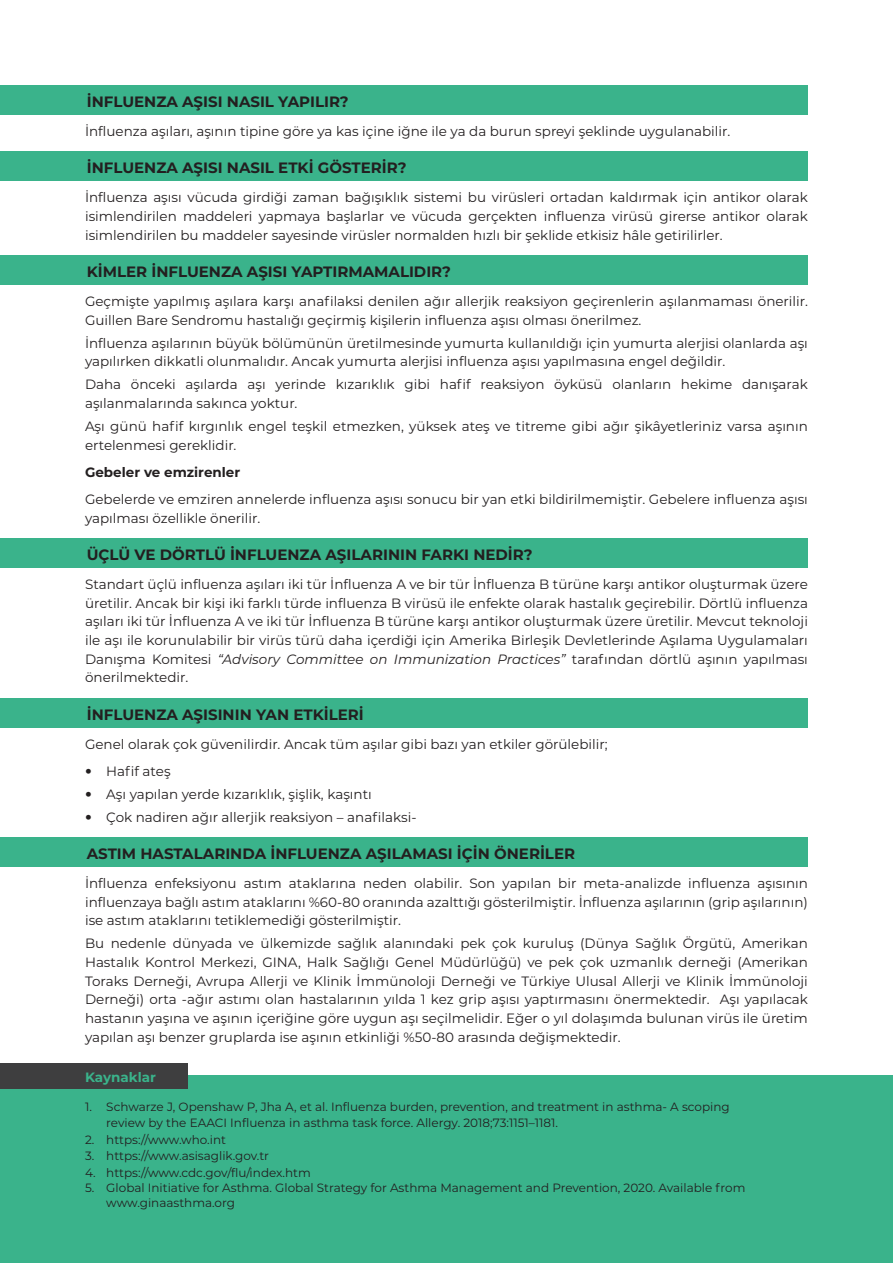
<style>
.page{position:relative;width:893px;height:1263px;background:#fff}
.page>*{position:absolute;margin:0;border:0;box-sizing:border-box;transform-origin:0 0}
.t1{font:700 15px "Montserrat";color:#231f20}
.t2{font:13.5px/18.8px "Montserrat";color:#231f20}
.t3{font:700 13.5px "Montserrat";color:#231f20}
.t4{font:700 13.5px "Montserrat";color:#3ab38b}
.t5{font:12px/16.5px "Montserrat";color:#231f20}
.s1{font-style:italic}
.s2{font-family:"Helvatica"}
</style>
<div class="page">
<div style="left:0;top:85px;width:808px;height:30px;background:#3ab38b"></div>
<div style="left:0;top:151px;width:808px;height:30px;background:#3ab38b"></div>
<div style="left:0;top:255px;width:808px;height:30px;background:#3ab38b"></div>
<div style="left:0;top:538px;width:808px;height:30px;background:#3ab38b"></div>
<div style="left:0;top:698px;width:808px;height:29px;background:#3ab38b"></div>
<div style="left:0;top:837px;width:808px;height:30px;background:#3ab38b"></div>
<div style="left:0;top:1076px;width:893px;height:187px;background:#3ab38b"></div>
<div style="left:0;top:1063px;width:187px;height:26px;background:#3e3e3f"></div>
<p class="t1" style="left:87px;top:91px;width:263px">İNFLUENZA AŞISI NASIL YAPILIR?</p>
<p class="t2" style="left:85px;top:121px;width:647px">İnfluenza aşıları, aşının tipine göre ya kas içine iğne ile ya da burun spreyi şeklinde uygulanabilir.</p>
<p class="t1" style="left:87px;top:157px;width:321px">İNFLUENZA AŞISI NASIL ETKİ GÖSTERİR?</p>
<p class="t2" style="left:85px;top:188px;width:724px;text-align:justify">İnfluenza aşısı vücuda girdiği zaman bağışıklık sistemi bu virüsleri ortadan kaldırmak için antikor olarak isimlendirilen maddeleri yapmaya başlarlar ve vücuda gerçekten influenza virüsü girerse antikor olarak isimlendirilen bu maddeler sayesinde virüsler normalden hızlı bir şeklide etkisiz hâle getirilirler.</p>
<p class="t1" style="left:87px;top:261px;width:366px">KİMLER İNFLUENZA AŞISI YAPTIRMAMALIDIR?</p>
<p class="t2" style="left:85px;top:291px;width:724px">Geçmişte yapılmış aşılara karşı anafilaksi denilen ağır allerjik reaksiyon geçirenlerin aşılanmaması önerilir.<br>Guillen Bare Sendromu hastalığı geçirmiş kişilerin influenza aşısı olması önerilmez.</p>
<p class="t2" style="left:85px;top:333px;width:724px">İnfluenza aşılarının büyük bölümünün üretilmesinde yumurta kullanıldığı için yumurta alerjisi olanlarda aşı yapılırken dikkatli olunmalıdır. Ancak yumurta alerjisi influenza aşısı yapılmasına engel değildir.</p>
<p class="t2" style="left:85px;top:375px;width:724px">Daha önceki aşılarda aşı yerinde kızarıklık gibi hafif reaksiyon öyküsü olanların hekime danışarak aşılanmalarında sakınca yoktur.</p>
<p class="t2" style="left:85px;top:416px;width:724px">Aşı günü hafif kırgınlık engel teşkil etmezken, yüksek ateş ve titreme gibi ağır şikâyetleriniz varsa aşının ertelenmesi gereklidir.</p>
<p class="t3" style="left:85px;top:462px;width:157px">Gebeler ve emzirenler</p>
<p class="t2" style="left:85px;top:489px;width:724px">Gebelerde ve emziren annelerde influenza aşısı sonucu bir yan etki bildirilmemiştir. Gebelere influenza aşısı yapılması özellikle önerilir.</p>
<p class="t1" style="left:87px;top:544px;width:447px">ÜÇLÜ VE DÖRTLÜ İNFLUENZA AŞILARININ FARKI NEDİR?</p>
<p class="t2" style="left:85px;top:574px;width:724px;text-align:justify">Standart üçlü influenza aşıları iki tür İnfluenza A ve bir tür İnfluenza B türüne karşı antikor oluşturmak üzere üretilir. Ancak bir kişi iki farklı türde influenza B virüsü ile enfekte olarak hastalık geçirebilir. Dörtlü influenza aşıları iki tür İnfluenza A ve iki tür İnfluenza B türüne karşı antikor oluşturmak üzere üretilir. Mevcut teknoloji ile aşı ile korunulabilir bir virüs türü daha içerdiği için Amerika Birleşik Devletlerinde Aşılama Uygulamaları Danışma Komitesi <span class="s1">“Advisory Committee on Immunization Practices”</span> tarafından dörtlü aşının yapılması önerilmektedir.</p>
<p class="t1" style="left:87px;top:704px;width:279px">İNFLUENZA AŞISININ YAN ETKİLERİ</p>
<p class="t2" style="left:85px;top:734px;width:524px">Genel olarak çok güvenilirdir. Ancak tüm aşılar gibi bazı yan etkiler görülebilir;</p>
<p class="t2" style="left:85px;top:761px;width:87px"><span class="s2">•</span> Hafif ateş</p>
<p class="t2" style="left:85px;top:784px;width:288px"><span class="s2">•</span> Aşı yapılan yerde kızarıklık, şişlik, kaşıntı</p>
<p class="t2" style="left:85px;top:807px;width:333px"><span class="s2">•</span> Çok nadiren ağır allerjik reaksiyon – anafilaksi-</p>
<p class="t1" style="left:87px;top:843px;width:490px">ASTIM HASTALARINDA İNFLUENZA AŞILAMASI İÇİN ÖNERİLER</p>
<p class="t2" style="left:85px;top:873px;width:724px;text-align:justify">İnfluenza enfeksiyonu astım ataklarına neden olabilir. Son yapılan bir meta-analizde influenza aşısının influenzaya bağlı astım ataklarını %60-80 oranında azalttığı gösterilmiştir. İnfluenza aşılarının (grip aşılarının) ise astım ataklarını tetiklemediği gösterilmiştir.</p>
<p class="t2" style="left:85px;top:934px;width:724px;text-align:justify">Bu nedenle dünyada ve ülkemizde sağlık alanındaki pek çok kuruluş (Dünya Sağlık Örgütü, Amerikan Hastalık Kontrol Merkezi, GINA, Halk Sağlığı Genel Müdürlüğü) ve pek çok uzmanlık derneği (Amerikan Toraks Derneği, Avrupa Allerji ve Klinik İmmünoloji Derneği ve Türkiye Ulusal Allerji ve Klinik İmmünoloji Derneği) orta -ağır astımı olan hastalarının yılda 1 kez grip aşısı yaptırmasını önermektedir. Aşı yapılacak hastanın yaşına ve aşının içeriğine göre uygun aşı seçilmelidir. Eğer o yıl dolaşımda bulunan virüs ile üretim yapılan aşı benzer gruplarda ise aşının etkinliği %50-80 arasında değişmektedir.</p>
<p class="t4" style="left:85px;top:1067px;width:72px">Kaynaklar</p>
<p class="t5" style="left:106px;top:1098px;width:625px;text-indent:-21px">1. Schwarze J, Openshaw P, Jha A, et al. Influenza burden, prevention, and treatment in asthma- A scoping review by the EAACI Influenza in asthma task force. Allergy. 2018;73:1151–1181.</p>
<p class="t5" style="left:85px;top:1131px;width:143px">2. https://www.who.int</p>
<p class="t5" style="left:85px;top:1147px;width:186px">3. https://www.asisaglik.gov.tr</p>
<p class="t5" style="left:85px;top:1164px;width:227px">4. https://www.cdc.gov/flu/index.htm</p>
<p class="t5" style="left:106px;top:1179px;width:641px;line-height:15px;text-indent:-21px">5. Global Initiative for Asthma. Global Strategy for Asthma Management and Prevention, 2020. Available from www.ginaasthma.org</p>
</div>
